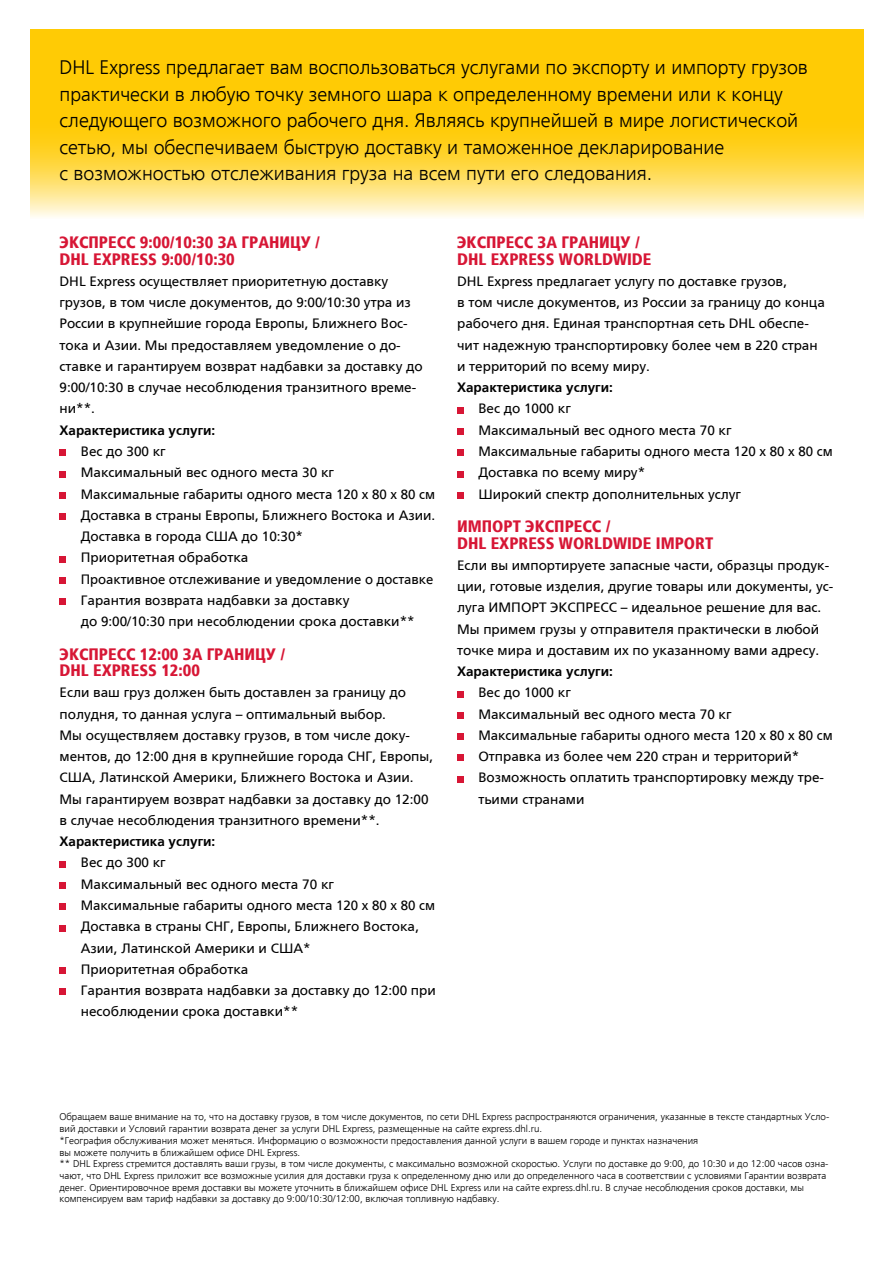
<style>
.page{position:relative;width:893px;height:1263px;background:#fff}
.page>*{position:absolute;margin:0;border:0;box-sizing:border-box;transform-origin:0 0}
.t1{font:300 19.5px/26.5px "Frutiger LTCYR";color:#000}
.t2{font:900 condensed 16.5px "Frutiger LTCYR";color:#d71635}
.t3{font:13.5px/21.3px "Frutiger LTCYR";color:#000}
.t4{font:700 13.5px "Frutiger LTCYR";color:#000}
.t5{font:300 9.75px/11.7px "Frutiger LTCYR";color:#000}
</style>
<div class="page">
<div style="left:30px;top:30px;width:833px;height:74px;background:#ffcb05"></div>
<svg style="left:30px;top:104px;width:833px;height:113px;background:#ffd94d"></svg>
<svg style="left:60px;top:450px;width:6px;height:6px"></svg>
<svg style="left:60px;top:471px;width:6px;height:6px"></svg>
<svg style="left:60px;top:492px;width:6px;height:6px"></svg>
<div style="left:60px;top:513px;width:6px;height:7px;background:#d71635"></div>
<svg style="left:60px;top:556px;width:6px;height:6px"></svg>
<svg style="left:60px;top:577px;width:6px;height:6px"></svg>
<div style="left:60px;top:598px;width:6px;height:7px;background:#d71635"></div>
<svg style="left:60px;top:861px;width:6px;height:6px"></svg>
<div style="left:60px;top:882px;width:6px;height:7px;background:#d71635"></div>
<div style="left:60px;top:903px;width:6px;height:7px;background:#d71635"></div>
<svg style="left:60px;top:925px;width:6px;height:6px"></svg>
<div style="left:60px;top:967px;width:6px;height:7px;background:#d71635"></div>
<svg style="left:60px;top:989px;width:6px;height:6px"></svg>
<svg style="left:457px;top:407px;width:6px;height:6px"></svg>
<div style="left:457px;top:428px;width:6px;height:7px;background:#d71635"></div>
<svg style="left:457px;top:450px;width:6px;height:6px"></svg>
<svg style="left:457px;top:471px;width:6px;height:6px"></svg>
<svg style="left:457px;top:492px;width:6px;height:6px"></svg>
<svg style="left:457px;top:691px;width:6px;height:6px"></svg>
<div style="left:457px;top:712px;width:6px;height:7px;background:#d71635"></div>
<div style="left:457px;top:733px;width:6px;height:7px;background:#d71635"></div>
<svg style="left:457px;top:755px;width:6px;height:6px"></svg>
<svg style="left:457px;top:776px;width:6px;height:6px"></svg>
<p class="t1" style="left:60px;top:55px;width:750px">DHL Express предлагает вам воспользоваться услугами по экспорту и импорту грузов практически в любую точку земного шара к определенному времени или к концу следующего возможного рабочего дня. Являясь крупнейшей в мире логистической сетью, мы обеспечиваем быструю доставку и таможенное декларирование<br>с возможностью отслеживания груза на всем пути его следования.</p>
<p class="t2" style="left:60px;top:233px;width:262px">ЭКСПРЕСС 9:00/10:30 ЗА ГРАНИЦУ /</p>
<p class="t2" style="left:60px;top:250px;width:177px">DHL EXPRESS 9:00/10:30</p>
<p class="t3" style="left:60px;top:271px;width:365px">DHL Express осуществляет приоритетную доставку грузов, в том числе документов, до 9:00/10:30 утра из России в крупнейшие города Европы, Ближнего Вос&shy;тока и Азии. Мы предоставляем уведомление о до&shy;ставке и гарантируем возврат надбавки за доставку до 9:00/10:30 в случае несоблюдения транзитного време&shy;ни**.</p>
<p class="t4" style="left:60px;top:423px;width:157px">Характеристика услуги:</p>
<p class="t3" style="left:81px;top:441px;width:86px">Вес до 300 кг</p>
<p class="t3" style="left:81px;top:462px;width:255px">Максимальный вес одного места 30 кг</p>
<p class="t3" style="left:81px;top:483px;width:356px">Максимальные габариты одного места 120 х 80 х 80 см</p>
<p class="t3" style="left:81px;top:505px;width:356px">Доставка в страны Европы, Ближнего Востока и Азии.<br>Доставка в города США до 10:30*</p>
<p class="t3" style="left:81px;top:547px;width:169px">Приоритетная обработка</p>
<p class="t3" style="left:81px;top:568px;width:354px">Проактивное отслеживание и уведомление о доставке</p>
<p class="t3" style="left:81px;top:590px;width:335px">Гарантия возврата надбавки за доставку<br>до 9:00/10:30 при несоблюдении срока доставки**</p>
<p class="t2" style="left:60px;top:645px;width:227px">ЭКСПРЕСС 12:00 ЗА ГРАНИЦУ /</p>
<p class="t2" style="left:60px;top:661px;width:142px">DHL EXPRESS 12:00</p>
<p class="t3" style="left:60px;top:682px;width:375px">Если ваш груз должен быть доставлен за границу до полудня, то данная услуга – оптимальный выбор.<br>Мы осуществляем доставку грузов, в том числе доку&shy;ментов, до 12:00 дня в крупнейшие города СНГ, Европы, США, Латинской Америки, Ближнего Востока и Азии.<br>Мы гарантируем возврат надбавки за доставку до 12:00 в случае несоблюдения транзитного времени**.</p>
<p class="t4" style="left:60px;top:834px;width:157px">Характеристика услуги:</p>
<p class="t3" style="left:81px;top:852px;width:86px">Вес до 300 кг</p>
<p class="t3" style="left:81px;top:873px;width:255px">Максимальный вес одного места 70 кг</p>
<p class="t3" style="left:81px;top:895px;width:356px">Максимальные габариты одного места 120 х 80 х 80 см</p>
<p class="t3" style="left:81px;top:916px;width:339px">Доставка в страны СНГ, Европы, Ближнего Востока,<br>Азии, Латинской Америки и США*</p>
<p class="t3" style="left:81px;top:958px;width:169px">Приоритетная обработка</p>
<p class="t3" style="left:81px;top:980px;width:357px">Гарантия возврата надбавки за доставку до 12:00 при несоблюдении срока доставки**</p>
<p class="t2" style="left:457px;top:233px;width:184px">ЭКСПРЕСС ЗА ГРАНИЦУ /</p>
<p class="t2" style="left:457px;top:250px;width:196px">DHL EXPRESS WORLDWIDE</p>
<p class="t3" style="left:457px;top:271px;width:369px">DHL Express предлагает услугу по доставке грузов,<br>в том числе документов, из России за границу до конца рабочего дня. Единая транспортная сеть DHL обеспе&shy;чит надежную транспортировку более чем в 220 стран и территорий по всему миру.</p>
<p class="t4" style="left:457px;top:380px;width:157px">Характеристика услуги:</p>
<p class="t3" style="left:478px;top:398px;width:94px">Вес до 1000 кг</p>
<p class="t3" style="left:478px;top:419px;width:255px">Максимальный вес одного места 70 кг</p>
<p class="t3" style="left:478px;top:441px;width:356px">Максимальные габариты одного места 120 х 80 х 80 см</p>
<p class="t3" style="left:478px;top:462px;width:168px">Доставка по всему миру*</p>
<p class="t3" style="left:478px;top:483px;width:264px">Широкий спектр дополнительных услуг</p>
<p class="t2" style="left:457px;top:517px;width:155px">ИМПОРТ ЭКСПРЕСС /</p>
<p class="t2" style="left:457px;top:534px;width:258px">DHL EXPRESS WORLDWIDE IMPORT</p>
<p class="t3" style="left:457px;top:555px;width:378px">Если вы импортируете запасные части, образцы продук&shy;ции, готовые изделия, другие товары или документы, ус&shy;луга ИМПОРТ ЭКСПРЕСС – идеальное решение для вас.<br>Мы примем грузы у отправителя практически в любой точке мира и доставим их по указанному вами адресу.</p>
<p class="t4" style="left:457px;top:664px;width:157px">Характеристика услуги:</p>
<p class="t3" style="left:478px;top:682px;width:94px">Вес до 1000 кг</p>
<p class="t3" style="left:478px;top:703px;width:255px">Максимальный вес одного места 70 кг</p>
<p class="t3" style="left:478px;top:725px;width:356px">Максимальные габариты одного места 120 х 80 х 80 см</p>
<p class="t3" style="left:478px;top:746px;width:322px">Отправка из более чем 220 стран и территорий*</p>
<p class="t3" style="left:478px;top:767px;width:347px">Возможность оплатить транспортировку между тре&shy;тьими странами</p>
<p class="t5" style="left:60px;top:1111px;width:771px">Обращаем ваше внимание на то, что на доставку грузов, в том числе документов, по сети DHL Express распространяются ограничения, указанные в тексте стандартных Усло&shy;вий доставки и Условий гарантии возврата денег за услуги DHL Express, размещенные на сайте express.dhl.ru.</p>
<p class="t5" style="left:60px;top:1135px;width:640px">*География обслуживания может меняться. Информацию о возможности предоставления данной услуги в вашем городе и пунктах назначения</p>
<p class="t5" style="left:60px;top:1146px;width:242px">вы можете получить в ближайшем офисе DHL Express.</p>
<p class="t5" style="left:60px;top:1158px;width:770px">** DHL Express стремится доставлять ваши грузы, в том числе документы, с максимально возможной скоростью. Услуги по доставке до 9:00, до 10:30 и до 12:00 часов озна&shy;чают, что DHL Express приложит все возможные усилия для доставки груза к определенному дню или до определенного часа в соответствии с условиями Гарантии возврата денег. Ориентировочное время доставки вы можете уточнить в ближайшем офисе DHL Express или на сайте express.dhl.ru. В случае несоблюдения сроков доставки, мы компенсируем вам тариф надбавки за доставку до 9:00/10:30/12:00, включая топливную надбавку.</p>
</div>
